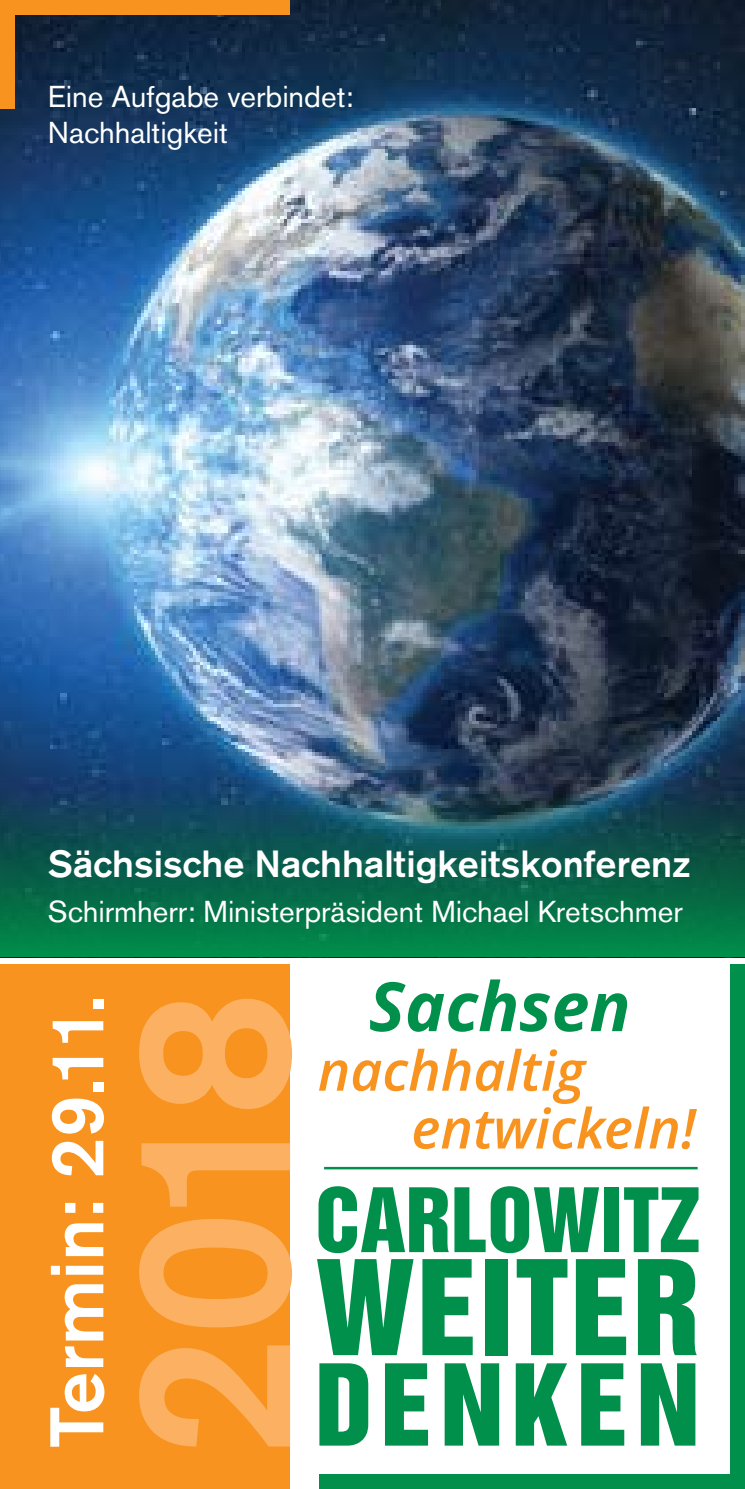
<style>
.page{position:relative;width:745px;height:1489px;background:#fff}
.page>*{position:absolute;margin:0;border:0;box-sizing:border-box;transform-origin:0 0}
.t1{font:500 220px "Akzidenz Grotesk BQ";color:#fbb161}
.t2{font:120px "Helvetica Inserat";letter-spacing:.02em;color:#00904c}
.t3{font:103px "Helvetica Inserat";letter-spacing:.08em;color:#00904c}
.t4{font:81px "Helvetica Inserat";color:#00904c}
.t5{font:500 75px "Akzidenz Grotesk BQ";color:#fff}
.t6{font:italic 700 68px "Open Sans";color:#00904c}
.t7{font:italic 600 55.25px/57.8px "Open Sans";color:#f7931e}
.t8{font:500 37.5px "Akzidenz Grotesk BQ";color:#fff}
.t9{font:30px/36px "Akzidenz Grotesk BQ";color:#fff}
</style>
<div class="page">
<img style="left:0;top:0;width:744px;height:788px">
<svg style="left:0;top:788px;width:744px;height:169px;background:#0c6250"></svg>
<div style="left:319px;top:1474px;width:425px;height:14px;background:#00904c"></div>
<div style="left:730px;top:964px;width:14px;height:524px;background:#00904c"></div>
<div style="left:0;top:964px;width:289px;height:524px;background:#f7931e"></div>
<div style="left:0;top:0;width:289px;height:14px;background:#f7931e"></div>
<div style="left:0;top:0;width:14px;height:108px;background:#f7931e"></div>
<hr style="left:324px;top:1166px;width:373px;height:3px;background:#00904c">
<p class="t9" style="left:48px;top:79px;width:307px">Eine Aufgabe verbindet:<br>Nachhaltigkeit</p>
<p class="t8" style="left:48px;top:840px;width:644px">Sächsische Nachhaltigkeitskonferenz</p>
<p class="t9" style="left:48px;top:893px;width:636px">Schirmherr: Ministerpräsident Michael Kretschmer</p>
<h3 class="t5" style="left:31px;top:1448px;width:454px;rotate:-90deg">Termin: 29.11.</h3>
<h1 class="t1" style="left:78px;top:1458px;width:468px;rotate:-90deg">2018</h1>
<h3 class="t6" style="left:368px;top:967px;width:263px">Sachsen</h3>
<h3 class="t7" style="left:411px;top:1042px;width:286px;text-indent:-94px">nachhaltig entwickeln!</h3>
<h3 class="t4" style="left:315px;top:1171px;width:386px">CARLOWITZ</h3>
<h2 class="t2" style="left:315px;top:1236px;width:386px">WEITER</h2>
<h3 class="t3" style="left:315px;top:1343px;width:385px">DENKEN</h3>
</div>
